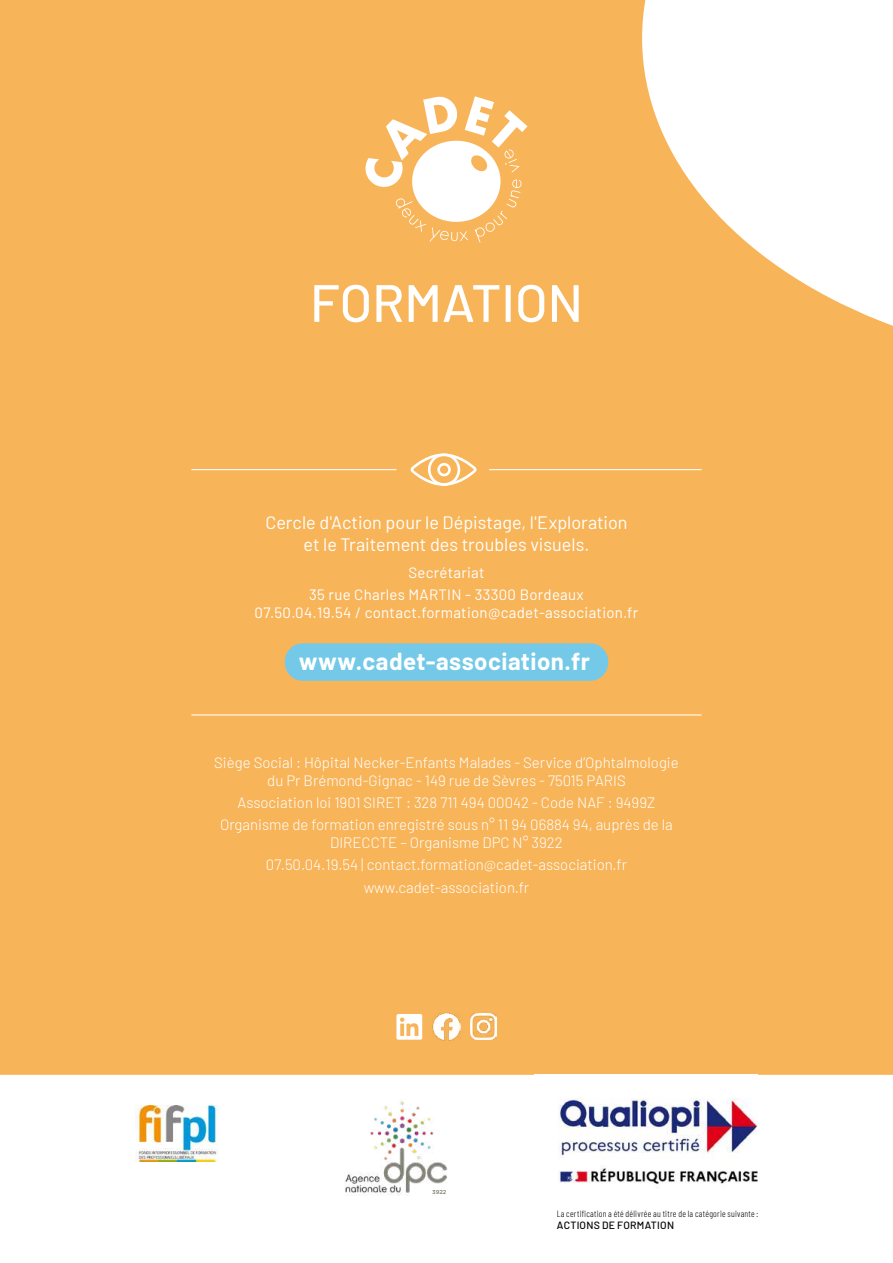
<style>
.page{position:relative;width:893px;height:1263px;background:#fff}
.page>*{position:absolute;margin:0;border:0;box-sizing:border-box;transform-origin:0 0}
.t1{font:500 52.5px "Barlow";color:#fff}
.t2{font:700 24px "Barlow";letter-spacing:.02em;color:#fff}
.t3{font:18px/21.6px "Barlow";color:#fff;text-align:center}
.t4{font:300 15px/22.2px "Barlow";color:#fff;text-align:center}
.t5{font:15px/22.2px "Barlow";letter-spacing:.02em;color:#fff;text-align:center}
.t6{font:500 10.5px "Barlow";letter-spacing:.025em;color:#000}
.t7{font:300 9px "Barlow Condensed";letter-spacing:.03em;color:#000}
.t8{font:500 5.7px "Gotham";color:#7d7d71}
</style>
<div class="page">
<div style="left:0;top:0;width:893px;height:1075px;background:#f8b459"></div>
<svg style="left:365px;top:97px;width:92px;height:90px"></svg>
<div style="left:412px;top:141px;width:88px;height:81px;background:#fff;border-radius:50%"></div>
<svg style="left:395px;top:198px;width:73px;height:44px"></svg>
<svg style="left:475px;top:179px;width:47px;height:64px"></svg>
<svg style="left:465px;top:96px;width:62px;height:77px"></svg>
<div style="left:285px;top:643px;width:323px;height:38px;background:#73c9e7;border-radius:18px"></div>
<hr style="left:191px;top:714px;width:510px;height:1px;background:#fff">
<svg style="left:408px;top:452px;width:70px;height:35px"></svg>
<div style="left:428px;top:453px;width:32px;height:33px;border:3px solid #fff;border-radius:50%"></div>
<div style="left:437px;top:463px;width:14px;height:13px;border:3px solid #fff;border-radius:50%"></div>
<hr style="left:191px;top:469px;width:205px;height:1px;background:#fff">
<hr style="left:489px;top:469px;width:212px;height:1px;background:#fff">
<img style="left:432px;top:1012px;width:29px;height:29px">
<svg style="left:396px;top:1014px;width:26px;height:26px"></svg>
<img style="left:471px;top:1014px;width:25px;height:26px">
<img style="left:135px;top:1105px;width:84px;height:56px">
<img style="left:558px;top:1098px;width:200px;height:86px">
<img style="left:345px;top:1101px;width:103px;height:94px">
<h1 class="t1" style="left:310px;top:265px;width:274px">FORMATION</h1>
<p class="t3" style="left:265px;top:511px;width:364px">Cercle d'Action pour le Dépistage, l'Exploration et le Traitement des troubles visuels.</p>
<p class="t5" style="left:309px;top:560px;width:276px">Secrétariat<br>35 rue Charles MARTIN - 33300 Bordeaux</p>
<p class="t5" style="left:255px;top:600px;width:385px">07.50.04.19.54 / contact.formation@cadet-association.fr</p>
<h2 class="t2" style="left:299px;top:644px;width:293px">www.cadet-association.fr</h2>
<p class="t4" style="left:214px;top:752px;width:466px;line-height:18px">Siège Social : Hôpital Necker-Enfants Malades - Service d’Ophtalmologie du Pr Brémond-Gignac - 149 rue de Sèvres - 75015 PARIS</p>
<p class="t4" style="left:220px;top:790px;width:454px">Association loi 1901 SIRET : 328 711 494 00042 - Code NAF : 9499Z<br>Organisme de formation enregistré sous n° 11 94 06884 94, auprès de la</p>
<p class="t4" style="left:266px;top:830px;width:363px">DIRECCTE – Organisme DPC N° 3922<br>07.50.04.19.54 | contact.formation@cadet-association.fr www.cadet-association.fr</p>
<p class="t8" style="left:432px;top:1188px;width:16px">3922</p>
<p class="t7" style="left:557px;top:1207px;width:203px">La certification a été délivrée au titre de la catégorie suivante :</p>
<p class="t6" style="left:557px;top:1218px;width:119px">ACTIONS DE FORMATION</p>
</div>
